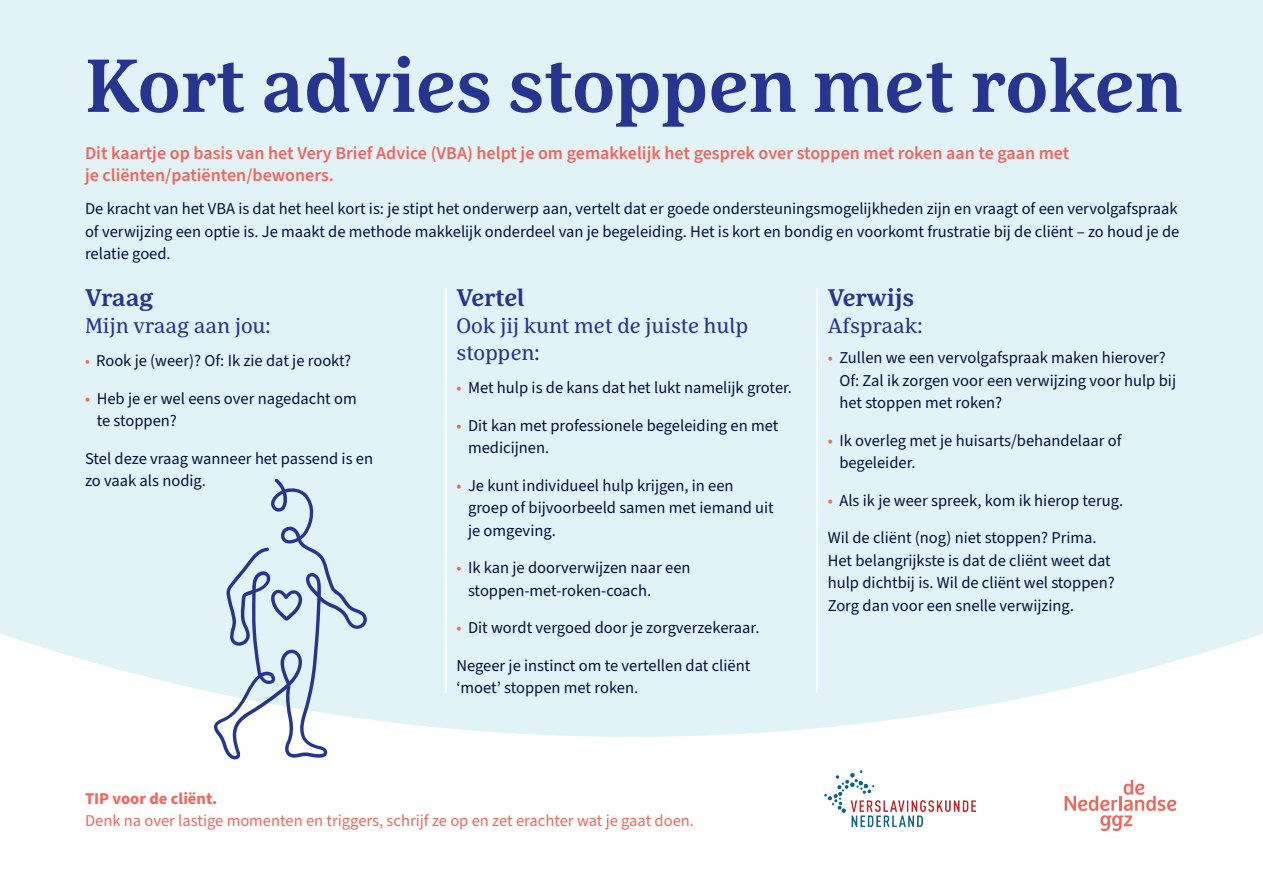
<style>
.page{position:relative;width:1263px;height:893px;background:#fff}
.page>*{position:absolute;margin:0;border:0;box-sizing:border-box;transform-origin:0 0}
.t1{font:700 74.85px "Marselis Serif OT";color:#26358f}
.t2{font:700 24px "Marselis Serif OT";color:#26358f}
.t3{font:21px/27px "Marselis Serif OT";color:#26358f}
.t4{font:600 18px "Source Sans Pro";color:#f1665d}
.t5{font:16.5px/22.5px "Source Sans Pro";color:#04103d}
.t6{font:16.5px "Source Sans Pro";color:#f1665d}
.t7{font:700 16.5px "Source Sans Pro";color:#f1665d}
.s1{font-size:15.75px;color:#f1665d}
.s2{color:#f1665d}
</style>
<div class="page">
<div style="left:0;top:0;width:1263px;height:737px;background:#e2f3f8"></div>
<svg style="left:213px;top:479px;width:155px;height:280px"></svg>
<hr style="left:445px;top:288px;width:1px;height:405px;background:#fff">
<hr style="left:816px;top:288px;width:2px;height:405px;background:#fff">
<svg style="left:1064px;top:780px;width:112px;height:51px"></svg>
<img style="left:824px;top:770px;width:152px;height:56px">
<p class="t1" style="left:85px;top:40px;width:1099px">Kort advies stoppen met roken</p>
<p class="t4" style="left:85px;top:141px;width:986px">Dit kaartje op basis van het Very Brief Advice (VBA) helpt je om gemakkelijk het gesprek over stoppen met roken aan te gaan met</p>
<p class="t4" style="left:85px;top:163px;width:250px">je cliënten/patiënten/bewoners.</p>
<p class="t5" style="left:85px;top:198px;width:1096px;text-align:justify">De kracht van het VBA is dat het heel kort is: je stipt het onderwerp aan, vertelt dat er goede ondersteuningsmogelijkheden zijn en vraagt of een vervolgafspraak of verwijzing een optie is. Je maakt de methode makkelijk onderdeel van je begeleiding. Het is kort en bondig en voorkomt frustratie bij de cliënt – zo houd je de relatie goed.</p>
<p class="t2" style="left:85px;top:283px;width:70px">Vraag</p>
<p class="t3" style="left:85px;top:313px;width:187px">Mijn vraag aan jou:</p>
<p class="t5" style="left:85px;top:350px;width:268px"><span class="s1">•</span> Rook je (weer)? Of: Ik zie dat je rookt?</p>
<p class="t5" style="left:97px;top:388px;width:262px;text-indent:-12px"><span class="s2">•</span> Heb je er wel eens over nagedacht om te stoppen?</p>
<p class="t5" style="left:85px;top:448px;width:290px">Stel deze vraag wanneer het passend is en zo vaak als nodig.</p>
<p class="t2" style="left:456px;top:283px;width:70px">Vertel</p>
<p class="t3" style="left:456px;top:313px;width:293px">Ook jij kunt met de juiste hulp stoppen:</p>
<p class="t5" style="left:456px;top:377px;width:337px"><span class="s2">•</span> Met hulp is de kans dat het lukt namelijk groter.</p>
<p class="t5" style="left:468px;top:415px;width:312px;text-indent:-12px"><span class="s2">•</span> Dit kan met professionele begeleiding en met medicijnen.</p>
<p class="t5" style="left:468px;top:475px;width:307px;text-indent:-12px"><span class="s2">•</span> Je kunt individueel hulp krijgen, in een groep of bijvoorbeeld samen met iemand uit je omgeving.</p>
<p class="t5" style="left:468px;top:557px;width:224px;text-indent:-12px"><span class="s2">•</span> Ik kan je doorverwijzen naar een stoppen-met-roken-coach.</p>
<p class="t5" style="left:456px;top:617px;width:305px"><span class="s2">•</span> Dit wordt vergoed door je zorgverzekeraar.</p>
<p class="t5" style="left:456px;top:655px;width:295px">Negeer je instinct om te vertellen dat cliënt ‘moet’ stoppen met roken.</p>
<p class="t2" style="left:828px;top:283px;width:88px">Verwijs</p>
<p class="t3" style="left:828px;top:313px;width:96px">Afspraak:</p>
<p class="t5" style="left:839px;top:347px;width:338px;text-indent:-12px"><span class="s2">•</span> Zullen we een vervolgafspraak maken hierover?<br>Of: Zal ik zorgen voor een verwijzing voor hulp bij het stoppen met roken?</p>
<p class="t5" style="left:839px;top:430px;width:284px;text-indent:-12px"><span class="s2">•</span> Ik overleg met je huisarts/behandelaar of begeleider.</p>
<p class="t5" style="left:828px;top:490px;width:297px"><span class="s2">•</span> Als ik je weer spreek, kom ik hierop terug.</p>
<p class="t5" style="left:828px;top:527px;width:270px">Wil de cliënt (nog) niet stoppen? Prima.</p>
<p class="t5" style="left:828px;top:550px;width:285px">Het belangrijkste is dat de cliënt weet dat</p>
<p class="t5" style="left:828px;top:572px;width:288px">hulp dichtbij is. Wil de cliënt wel stoppen?</p>
<p class="t5" style="left:828px;top:595px;width:248px">Zorg dan voor een snelle verwijzing.</p>
<p class="t7" style="left:85px;top:787px;width:134px">TIP voor de cliënt.</p>
<p class="t6" style="left:85px;top:810px;width:610px">Denk na over lastige momenten en triggers, schrijf ze op en zet erachter wat je gaat doen.</p>
</div>
